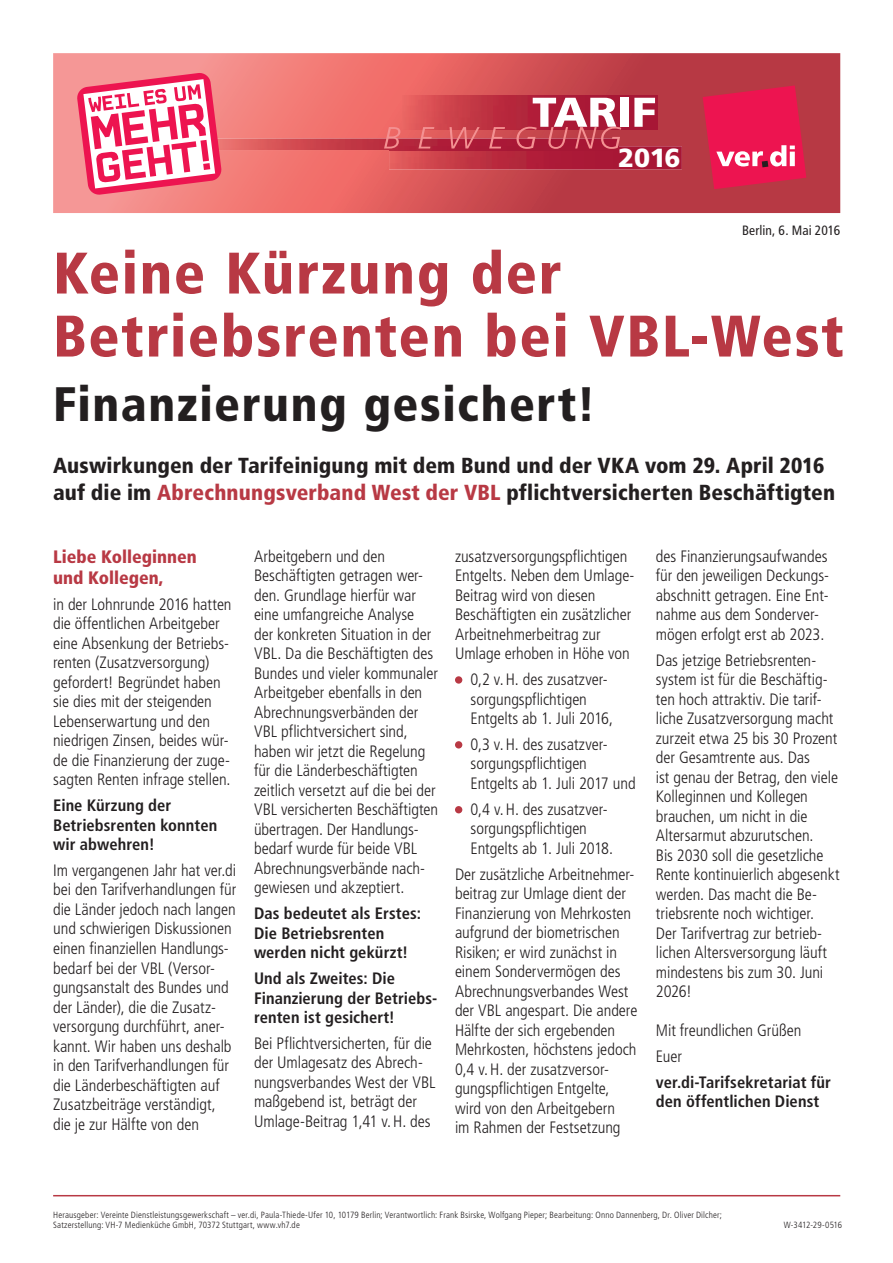
<style>
.page{position:relative;width:893px;height:1263px;background:#fff}
.page>*{position:absolute;margin:0;border:0;box-sizing:border-box;transform-origin:0 0}
.t1{font:900 condensed 58.5px/63px "Frutiger LT Pro";letter-spacing:.03em;color:#b83944}
.t2{font:900 condensed 48.3px "Frutiger LT Pro";letter-spacing:.035em;color:#231f20}
.t3{font:900 26.25px "Frutiger LT Pro";color:#fff}
.t4{font:900 condensed 21.75px/27px "Frutiger LT Pro";letter-spacing:.005em;color:#231f20}
.t5{font:900 condensed 18px/21px "Frutiger LT Pro";color:#b83944}
.t6{font:300 condensed 16.5px/19.5px "Frutiger LT Pro";letter-spacing:-.005em;color:#231f20}
.t7{font:700 condensed 16.5px/19.5px "Frutiger LT Pro";letter-spacing:.005em;color:#231f20}
.t8{font:condensed 13.5px "Frutiger LT Pro";letter-spacing:.005em;color:#231f20}
.t9{font:300 condensed 9px/10.5px "Frutiger LT Pro";letter-spacing:.02em;color:#231f20}
.t10{font:300 condensed 9px "Frutiger LT Pro";letter-spacing:-.015em;color:#231f20}
.s1{color:#b83944}
</style>
<div class="page">
<hr style="left:53px;top:1195px;width:787px;height:1px;background:#b83944">
<svg style="left:53px;top:53px;width:787px;height:160px"></svg>
<img style="left:389px;top:146px;width:293px;height:23px">
<img style="left:222px;top:138px;width:294px;height:12px">
<img style="left:389px;top:146px;width:230px;height:4px">
<img style="left:402px;top:96px;width:255px;height:34px">
<div style="left:620px;top:98px;width:8px;height:29px;background:#fff"></div>
<svg style="left:634px;top:98px;width:21px;height:29px"></svg>
<svg style="left:384px;top:127px;width:16px;height:21px"></svg>
<svg style="left:418px;top:127px;width:16px;height:21px"></svg>
<svg style="left:449px;top:127px;width:31px;height:21px"></svg>
<svg style="left:489px;top:127px;width:16px;height:21px"></svg>
<svg style="left:516px;top:98px;width:105px;height:51px"></svg>
<svg style="left:703px;top:85px;width:103px;height:104px"></svg>
<svg style="left:77px;top:72px;width:145px;height:123px"></svg>
<div style="left:455px;top:676px;width:7px;height:8px;background:#b83944;border-radius:50%"></div>
<div style="left:455px;top:741px;width:7px;height:7px;background:#b83944;border-radius:50%"></div>
<div style="left:455px;top:806px;width:7px;height:7px;background:#b83944;border-radius:50%"></div>
<h3 class="t3" style="left:618px;top:142px;width:64px">2016</h3>
<p class="t8" style="left:742px;top:222px;width:100px">Berlin, 6. Mai 2016</p>
<h1 class="t1" style="left:53px;top:242px;width:792px">Keine Kürzung der<br>Betriebsrenten bei VBL-West</h1>
<h2 class="t2" style="left:53px;top:375px;width:544px">Finanzierung gesichert!</h2>
<h3 class="t4" style="left:53px;top:452px;width:784px">Auswirkungen der Tarifeinigung mit dem Bund und der VKA vom 29. April 2016 auf die im <span class="s1">Abrechnungsverband West der VBL</span> pflichtversicherten Beschäftigten</h3>
<p class="t5" style="left:53px;top:546px;width:145px">Liebe Kolleginnen und Kollegen,</p>
<p class="t6" style="left:53px;top:594px;width:180px">in der Lohnrunde 2016 hatten die öffentlichen Arbeitgeber eine Absenkung der Betriebs&shy;renten (Zusatzversorgung) gefordert! Begründet haben sie dies mit der steigenden<br>Lebenserwartung und den niedrigen Zinsen, beides wür&shy;de die Finanzierung der zuge&shy;sagten Renten infrage stellen.</p>
<p class="t7" style="left:53px;top:796px;width:166px">Eine Kürzung der<br>Betriebsrenten konnten wir abwehren!</p>
<p class="t6" style="left:53px;top:861px;width:185px">Im vergangenen Jahr hat ver.di bei den Tarifverhandlungen für die Länder jedoch nach langen und schwierigen Diskussionen einen finanziellen Handlungs&shy;bedarf bei der VBL (Versor&shy;gungsanstalt des Bundes und der Länder), die die Zusatz&shy;versorgung durchführt, aner&shy;kannt. Wir haben uns deshalb in den Tarifverhandlungen für die Länderbeschäftigten auf<br>Zusatzbeiträge verständigt, die je zur Hälfte von den</p>
<p class="t6" style="left:254px;top:546px;width:185px">Arbeitgebern und den<br>Beschäftigten getragen wer&shy;den. Grundlage hierfür war eine umfangreiche Analyse<br>der konkreten Situation in der<br>VBL. Da die Beschäftigten des<br>Bundes und vieler kommunaler<br>Arbeitgeber ebenfalls in den<br>Abrechnungsverbänden der<br>VBL pflichtversichert sind, haben wir jetzt die Regelung für die Länderbeschäftigten zeitlich versetzt auf die bei der<br>VBL versicherten Beschäftigten übertragen. Der Handlungs&shy;bedarf wurde für beide VBL<br>Abrechnungsverbände nach&shy;gewiesen und akzeptiert.</p>
<p class="t7" style="left:254px;top:904px;width:168px">Das bedeutet als Erstes:<br>Die Betriebsrenten werden nicht gekürzt!</p>
<p class="t7" style="left:254px;top:969px;width:185px">Und als Zweites: Die<br>Finanzierung der Betriebs&shy;renten ist gesichert!</p>
<p class="t6" style="left:254px;top:1034px;width:183px">Bei Pflichtversicherten, für die der Umlagesatz des Abrech&shy;nungsverbandes West der VBL maßgebend ist, beträgt der<br>Umlage-Beitrag 1,41 v.H. des</p>
<p class="t6" style="left:455px;top:546px;width:178px">zusatzversorgungspflichtigen<br>Entgelts. Neben dem Umlage--<br>Beitrag wird von diesen<br>Beschäftigten ein zusätzlicher<br>Arbeitnehmerbeitrag zur<br>Umlage erhoben in Höhe von</p>
<p class="t6" style="left:471px;top:670px;width:144px">0,2 v.H. des zusatzver&shy;sorgungspflichtigen<br>Entgelts ab 1. Juli 2016,</p>
<p class="t6" style="left:471px;top:735px;width:167px">0,3 v.H. des zusatzver&shy;sorgungspflichtigen<br>Entgelts ab 1. Juli 2017 und</p>
<p class="t6" style="left:471px;top:799px;width:144px">0,4 v.H. des zusatzver&shy;sorgungspflichtigen<br>Entgelts ab 1. Juli 2018.</p>
<p class="t6" style="left:455px;top:864px;width:184px">Der zusätzliche Arbeitnehmer&shy;beitrag zur Umlage dient der<br>Finanzierung von Mehrkosten aufgrund der biometrischen<br>Risiken; er wird zunächst in einem Sondervermögen des<br>Abrechnungsverbandes West der VBL angespart. Die andere<br>Hälfte der sich ergebenden<br>Mehrkosten, höchstens jedoch<br>0,4 v.H. der zusatzversor&shy;gungspflichtigen Entgelte, wird von den Arbeitgebern<br>im Rahmen der Festsetzung</p>
<p class="t6" style="left:656px;top:546px;width:175px">des Finanzierungsaufwandes für den jeweiligen Deckungs&shy;abschnitt getragen. Eine Ent&shy;nahme aus dem Sonderver&shy;mögen erfolgt erst ab 2023.</p>
<p class="t6" style="left:656px;top:650px;width:185px">Das jetzige Betriebsrenten&shy;system ist für die Beschäftig&shy;ten hoch attraktiv. Die tarif&shy;liche Zusatzversorgung macht zurzeit etwa 25 bis 30 Prozent der Gesamtrente aus. Das<br>ist genau der Betrag, den viele<br>Kolleginnen und Kollegen brauchen, um nicht in die<br>Altersarmut abzurutschen.<br>Bis 2030 soll die gesetzliche<br>Rente kontinuierlich abgesenkt werden. Das macht die Be&shy;triebsrente noch wichtiger.<br>Der Tarifvertrag zur betrieb&shy;lichen Altersversorgung läuft mindestens bis zum 30. Juni<br>2026!</p>
<p class="t6" style="left:656px;top:1018px;width:147px;line-height:25.8px">Mit freundlichen Grüßen<br>Euer</p>
<p class="t7" style="left:656px;top:1072px;width:177px">ver.di-Tarifsekretariat für den öffentlichen Dienst</p>
<p class="t9" style="left:53px;top:1209px;width:670px">Herausgeber: Vereinte Dienstleistungsgewerkschaft – ver.di, Paula-Thiede-Ufer 10, 10179 Berlin; Verantwortlich: Frank Bsirske, Wolfgang Pieper; Bearbeitung: Onno Dannenberg, Dr. Oliver Dilcher;<br>Satzerstellung: VH-7 Medienküche GmbH, 70372 Stuttgart, www.vh7.de</p>
<p class="t10" style="left:784px;top:1220px;width:60px">W-3412-29-0516</p>
</div>
